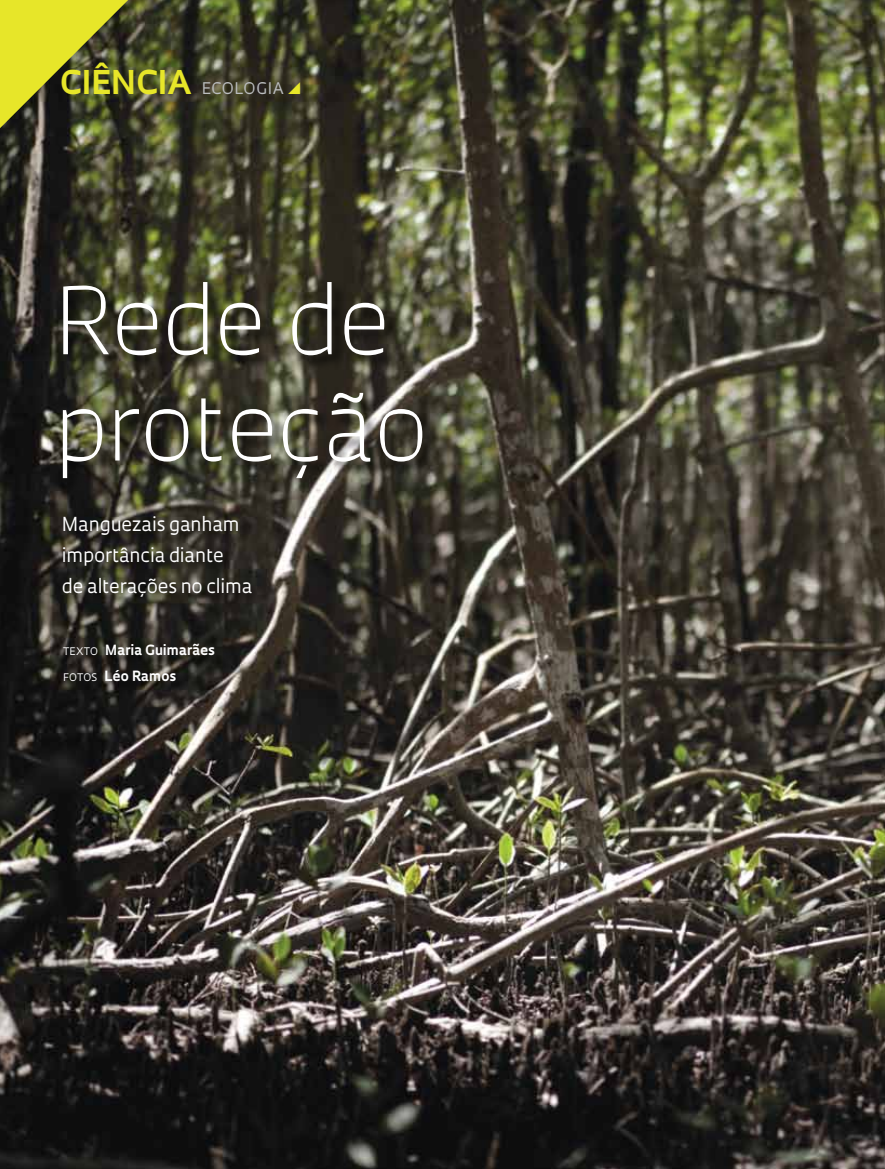
<style>
.page{position:relative;width:885px;height:1169px;background:#fff}
.page>*{position:absolute;margin:0;border:0;box-sizing:border-box;transform-origin:0 0}
.t1{font:300 89.85px/106.2px "Oculum";letter-spacing:-.01em;color:#fff}
.t2{font:18.75px/30.9px "Oculum";letter-spacing:-.01em;color:#fff}
.t3{font:15.6px "Oculum";letter-spacing:.025em;color:#bcbec0}
.t4{font:700 13.65px/26px "Oculum";letter-spacing:-.005em;color:#fff}
.s1{font-weight:700;font-size:31.95px;color:#e7e629}
.s2{font-weight:400;font-size:10.2px}
</style>
<div class="page">
<img style="left:0;top:0;width:885px;height:1168px">
<div style="left:62px;top:282px;width:376px;height:212px;background:#000;opacity:.75"></div>
<div style="left:60px;top:513px;width:204px;height:96px;background:#000;opacity:.75"></div>
<div style="left:62px;top:642px;width:166px;height:53px;background:#000;opacity:.75"></div>
<svg style="left:0;top:0;width:128px;height:128px"></svg>
<svg style="left:80px;top:1126px;width:7px;height:7px"></svg>
<svg style="left:288px;top:82px;width:12px;height:12px"></svg>
<p class="t3" style="left:60px;top:78px;width:225px"><span class="s1">ciência</span> ecologia</p>
<h1 class="t1" style="left:55px;top:263px;width:375px">Rede de proteção</h1>
<p class="t2" style="left:62px;top:508px;width:192px">Manguezais ganham importância diante<br>de alterações no clima</p>
<p class="t4" style="left:63px;top:636px;width:153px"><span class="s2">Texto</span> Maria Guimarães<br><span class="s2">Fotos</span> Léo Ramos</p>
</div>
